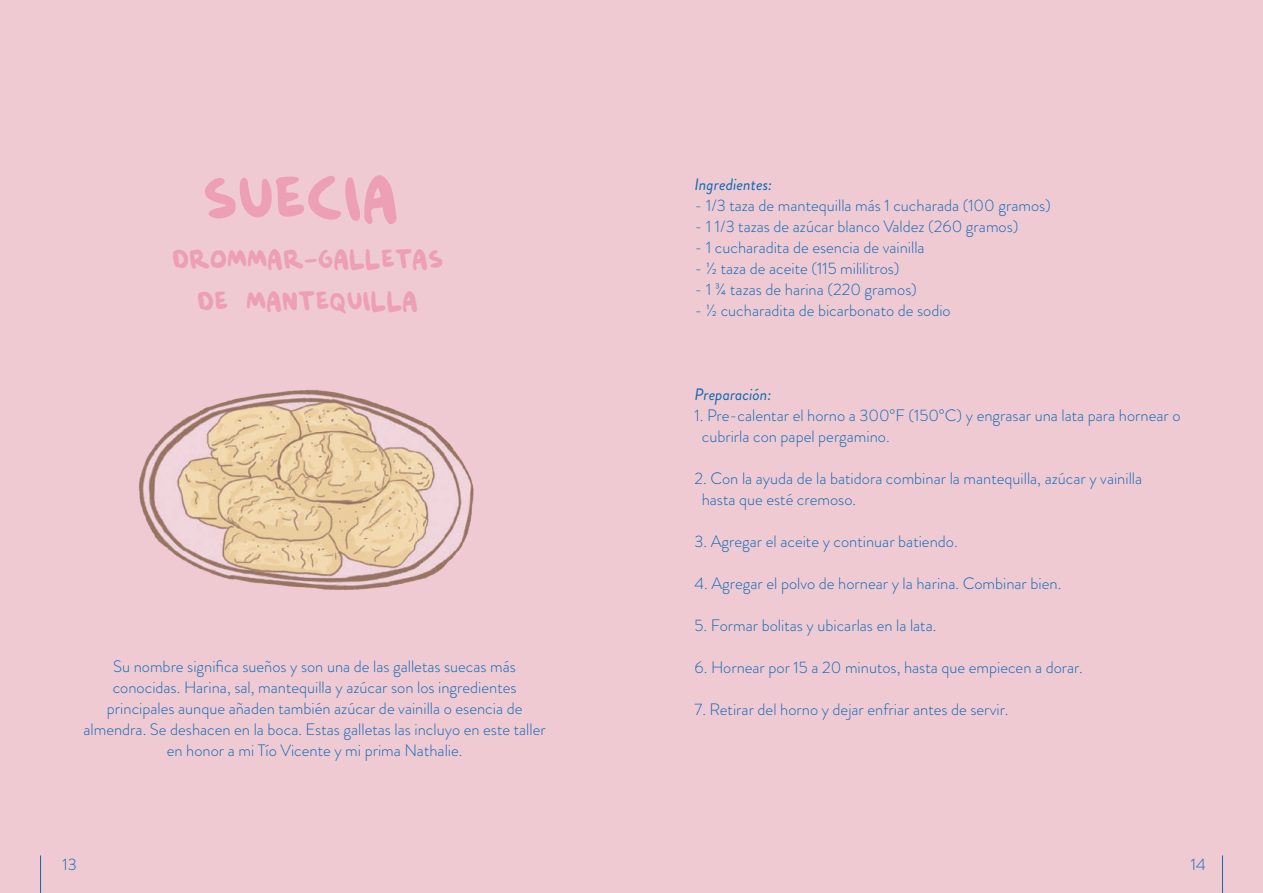
<style>
.page{position:relative;width:1263px;height:893px;background:#fff}
.page>*{position:absolute;margin:0;border:0;box-sizing:border-box;transform-origin:0 0}
.t1{font:82.95px "Malin Kundang Demo";color:#ed9fb6}
.t2{font:36px/42px "Malin Kundang Demo";color:#ed9fb6;text-align:center}
.t3{font:300 16.5px/21px "Brandon Grotesque";color:#0c6ab6}
.t4{font:italic 16.5px "Brandon Grotesque";color:#0c6ab6}
</style>
<div class="page">
<div style="left:0;top:0;width:1263px;height:892px;background:#f0cad3"></div>
<img style="left:138px;top:389px;width:336px;height:198px">
<h1 class="t1" style="left:205px;top:156px;width:197px">suecia</h1>
<h2 class="t2" style="left:173px;top:237px;width:272px">drommar-galletas de mantequilla</h2>
<p class="t3" style="left:84px;top:656px;width:464px;text-align:center">Su nombre significa sueños y son una de las galletas suecas más conocidas. Harina, sal, mantequilla y azúcar son los ingredientes principales aunque añaden también azúcar de vainilla o esencia de almendra. Se deshacen en la boca. Estas galletas las incluyo en este taller en honor a mi Tío Vicente y mi prima Nathalie.</p>
<p class="t4" style="left:695px;top:173px;width:79px">Ingredientes:</p>
<p class="t3" style="left:695px;top:195px;width:358px">- 1/3 taza de mantequilla más 1 cucharada (100 gramos)</p>
<p class="t3" style="left:695px;top:216px;width:325px">- 1 1/3 tazas de azúcar blanco Valdez (260 gramos)</p>
<p class="t3" style="left:695px;top:237px;width:232px">- 1 cucharadita de esencia de vainilla</p>
<p class="t3" style="left:695px;top:258px;width:206px">- ½ taza de aceite (115 mililitros)</p>
<p class="t3" style="left:695px;top:279px;width:224px">- 1 ¾ tazas de harina (220 gramos)</p>
<p class="t3" style="left:695px;top:300px;width:258px">- ½ cucharadita de bicarbonato de sodio</p>
<p class="t4" style="left:695px;top:383px;width:79px">Preparación:</p>
<p class="t3" style="left:702px;top:405px;width:480px;text-indent:-7px">1. Pre-calentar el horno a 300°F (150°C) y engrasar una lata para hornear o cubrirla con papel pergamino.</p>
<p class="t3" style="left:702px;top:468px;width:442px;text-indent:-7px">2. Con la ayuda de la batidora combinar la mantequilla, azúcar y vainilla hasta que esté cremoso.</p>
<p class="t3" style="left:695px;top:531px;width:265px">3. Agregar el aceite y continuar batiendo.</p>
<p class="t3" style="left:695px;top:573px;width:368px">4. Agregar el polvo de hornear y la harina. Combinar bien.</p>
<p class="t3" style="left:695px;top:615px;width:243px">5. Formar bolitas y ubicarlas en la lata.</p>
<p class="t3" style="left:695px;top:657px;width:390px">6. Hornear por 15 a 20 minutos, hasta que empiecen a dorar.</p>
<p class="t3" style="left:695px;top:699px;width:315px">7. Retirar del horno y dejar enfriar antes de servir.</p>
<p class="t3" style="left:62px;top:854px;width:16px">13</p>
<p class="t3" style="left:1191px;top:854px;width:16px">14</p>
</div>
